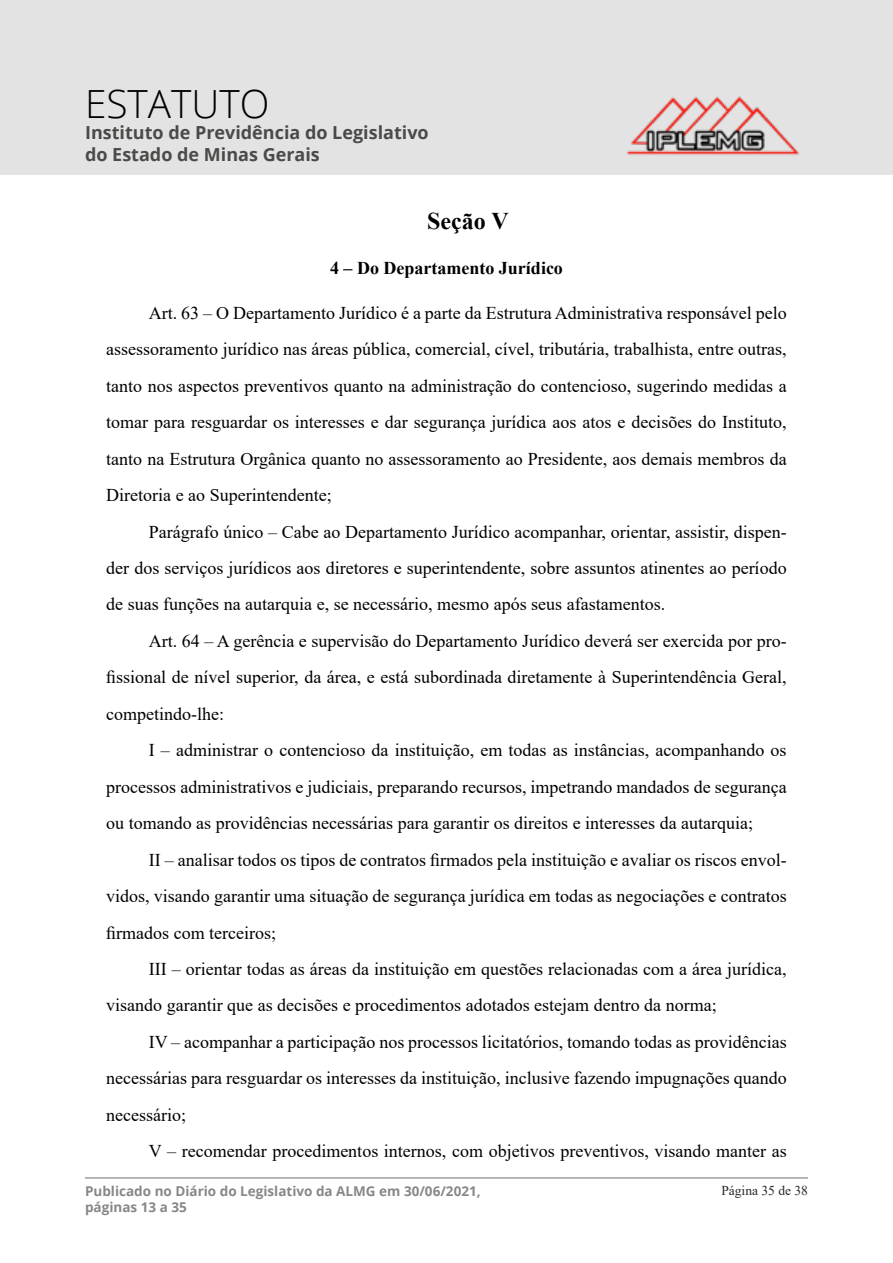
<style>
.page{position:relative;width:893px;height:1263px;background:#fff}
.page>*{position:absolute;margin:0;border:0;box-sizing:border-box;transform-origin:0 0}
.t1{font:300 38.85px "Open Sans";color:#000}
.t2{font:700 24px "Times New Roman";color:#000}
.t3{font:18px/36.5px "Times New Roman";color:#000;text-align:justify}
.t4{font:700 18px/21.6px "Open Sans";color:#4a4a49}
.t5{font:700 18px "Times New Roman";color:#000}
.t6{font:700 13.5px/16.2px "Open Sans";color:#878787}
.t7{font:13.5px "Times New Roman";color:#282827}
</style>
<div class="page">
<div style="left:0;top:0;width:893px;height:175px;background:#e3e3e3"></div>
<hr style="left:85px;top:1177px;width:723px;height:2px;background:#9d9d9c">
<img style="left:626px;top:96px;width:173px;height:59px">
<h1 class="t1" style="left:85px;top:77px;width:186px">ESTATUTO</h1>
<p class="t4" style="left:85px;top:121px;width:345px">Instituto de Previdência do Legislativo do Estado de Minas Gerais</p>
<h2 class="t2" style="left:427px;top:204px;width:83px">Seção V</h2>
<p class="t5" style="left:330px;top:255px;width:234px">4 – Do Departamento Jurídico</p>
<p class="t3" style="left:106px;top:294px;width:682px;text-indent:43px">Art. 63 – O Departamento Jurídico é a parte da Estrutura Administrativa responsável pelo assessoramento jurídico nas áreas pública, comercial, cível, tributária, trabalhista, entre outras, tanto nos aspectos preventivos quanto na administração do contencioso, sugerindo medidas a tomar para resguardar os interesses e dar segurança jurídica aos atos e decisões do Instituto, tanto na Estrutura Orgânica quanto no assessoramento ao Presidente, aos demais membros da Diretoria e ao Superintendente;</p>
<p class="t3" style="left:106px;top:513px;width:682px;text-indent:43px">Parágrafo único – Cabe ao Departamento Jurídico acompanhar, orientar, assistir, dispen&shy;der dos serviços jurídicos aos diretores e superintendente, sobre assuntos atinentes ao período de suas funções na autarquia e, se necessário, mesmo após seus afastamentos.</p>
<p class="t3" style="left:106px;top:622px;width:682px;text-indent:43px">Art. 64 – A gerência e supervisão do Departamento Jurídico deverá ser exercida por pro&shy;fissional de nível superior, da área, e está subordinada diretamente à Superintendência Geral, competindo-lhe:</p>
<p class="t3" style="left:106px;top:731px;width:682px;text-indent:43px">I – administrar o contencioso da instituição, em todas as instâncias, acompanhando os processos administrativos e judiciais, preparando recursos, impetrando mandados de segurança ou tomando as providências necessárias para garantir os direitos e interesses da autarquia;</p>
<p class="t3" style="left:106px;top:841px;width:682px;text-indent:43px">II – analisar todos os tipos de contratos firmados pela instituição e avaliar os riscos envol&shy;vidos, visando garantir uma situação de segurança jurídica em todas as negociações e contratos firmados com terceiros;</p>
<p class="t3" style="left:106px;top:950px;width:682px;text-indent:43px">III – orientar todas as áreas da instituição em questões relacionadas com a área jurídica, visando garantir que as decisões e procedimentos adotados estejam dentro da norma;</p>
<p class="t3" style="left:106px;top:1023px;width:682px;text-indent:43px">IV – acompanhar a participação nos processos licitatórios, tomando todas as providências necessárias para resguardar os interesses da instituição, inclusive fazendo impugnações quando necessário;</p>
<p class="t3" style="left:149px;top:1132px;width:639px">V – recomendar procedimentos internos, com objetivos preventivos, visando manter as</p>
<p class="t6" style="left:85px;top:1182px;width:397px">Publicado no Diário do Legislativo da ALMG em 30/06/2021, páginas 13 a 35</p>
<p class="t7" style="left:721px;top:1181px;width:88px">Página 35 de 38</p>
</div>
